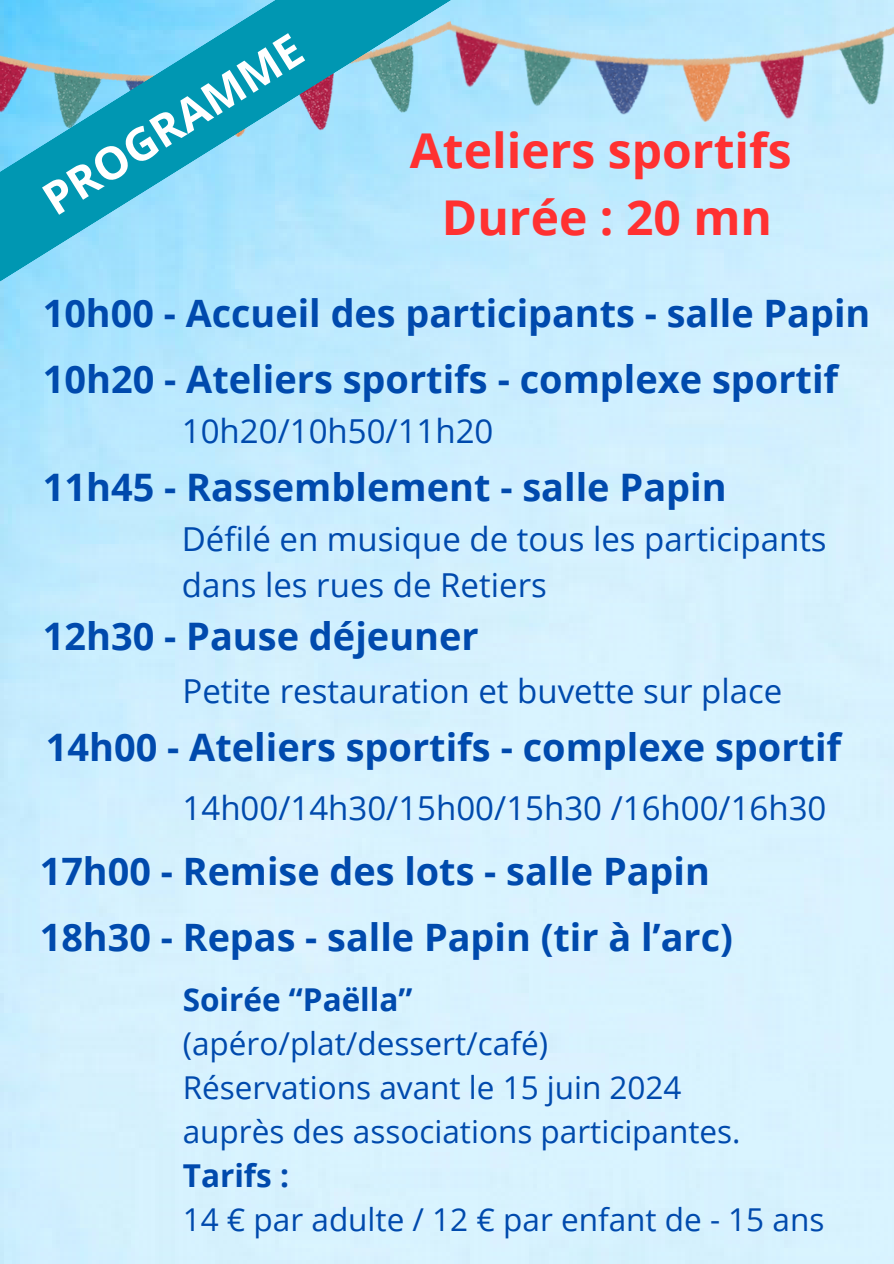
<style>
.page{position:relative;width:894px;height:1264px;background:#fff}
.page>*{position:absolute;margin:0;border:0;box-sizing:border-box;transform-origin:0 0}
.t1{font:700 48px/66.3px "Open Sans";color:#ff3131;text-align:center}
.t2{font:700 45px "Open Sans";color:#fff}
.t3{font:700 37.95px "Open Sans";color:#004aad}
.t4{font:700 37.8px "Open Sans";color:#004aad}
.t5{font:33px "Open Sans";color:#004aad}
.t6{font:31.5px "Open Sans";color:#004aad}
.t7{font:700 31.5px "Open Sans";color:#004aad}
</style>
<div class="page">
<svg style="left:0;top:0;width:479px;height:336px"></svg>
<img style="left:444px;top:0;width:449px;height:130px">
<p class="t2" style="left:30px;top:176px;width:298px;rotate:-32deg">PROGRAMME</p>
<p class="t1" style="left:409px;top:117px;width:383px">Ateliers sportifs<br>Durée : 20 mn</p>
<h2 class="t4" style="left:43px;top:286px;width:828px">10h00 - Accueil des participants - salle Papin</h2>
<h3 class="t3" style="left:43px;top:352px;width:796px">10h20 - Ateliers sportifs - complexe sportif</h3>
<h3 class="t5" style="left:182px;top:407px;width:313px">10h20/10h50/11h20</h3>
<h3 class="t3" style="left:43px;top:460px;width:685px">11h45 - Rassemblement - salle Papin</h3>
<h3 class="t5" style="left:182px;top:516px;width:646px">Défilé en musique de tous les participants</h3>
<p class="t5" style="left:182px;top:562px;width:366px">dans les rues de Retiers</p>
<p class="t3" style="left:43px;top:609px;width:437px">12h30 - Pause déjeuner</p>
<p class="t5" style="left:182px;top:668px;width:601px">Petite restauration et buvette sur place</p>
<p class="t3" style="left:46px;top:720px;width:796px">14h00 - Ateliers sportifs - complexe sportif</p>
<h3 class="t5" style="left:182px;top:785px;width:645px">14h00/14h30/15h00/15h30 /16h00/16h30</h3>
<p class="t4" style="left:40px;top:844px;width:671px">17h00 - Remise des lots - salle Papin</p>
<h3 class="t4" style="left:40px;top:910px;width:694px">18h30 - Repas - salle Papin (tir à l’arc)</h3>
<h3 class="t7" style="left:183px;top:977px;width:231px">Soirée “Paëlla”</h3>
<p class="t6" style="left:183px;top:1021px;width:366px">(apéro/plat/dessert/café)</p>
<p class="t6" style="left:183px;top:1065px;width:500px">Réservations avant le 15 juin 2024</p>
<p class="t6" style="left:183px;top:1109px;width:559px">auprès des associations participantes.</p>
<p class="t7" style="left:183px;top:1153px;width:108px">Tarifs :</p>
<p class="t6" style="left:183px;top:1197px;width:643px">14 € par adulte / 12 € par enfant de - 15 ans</p>
</div>
